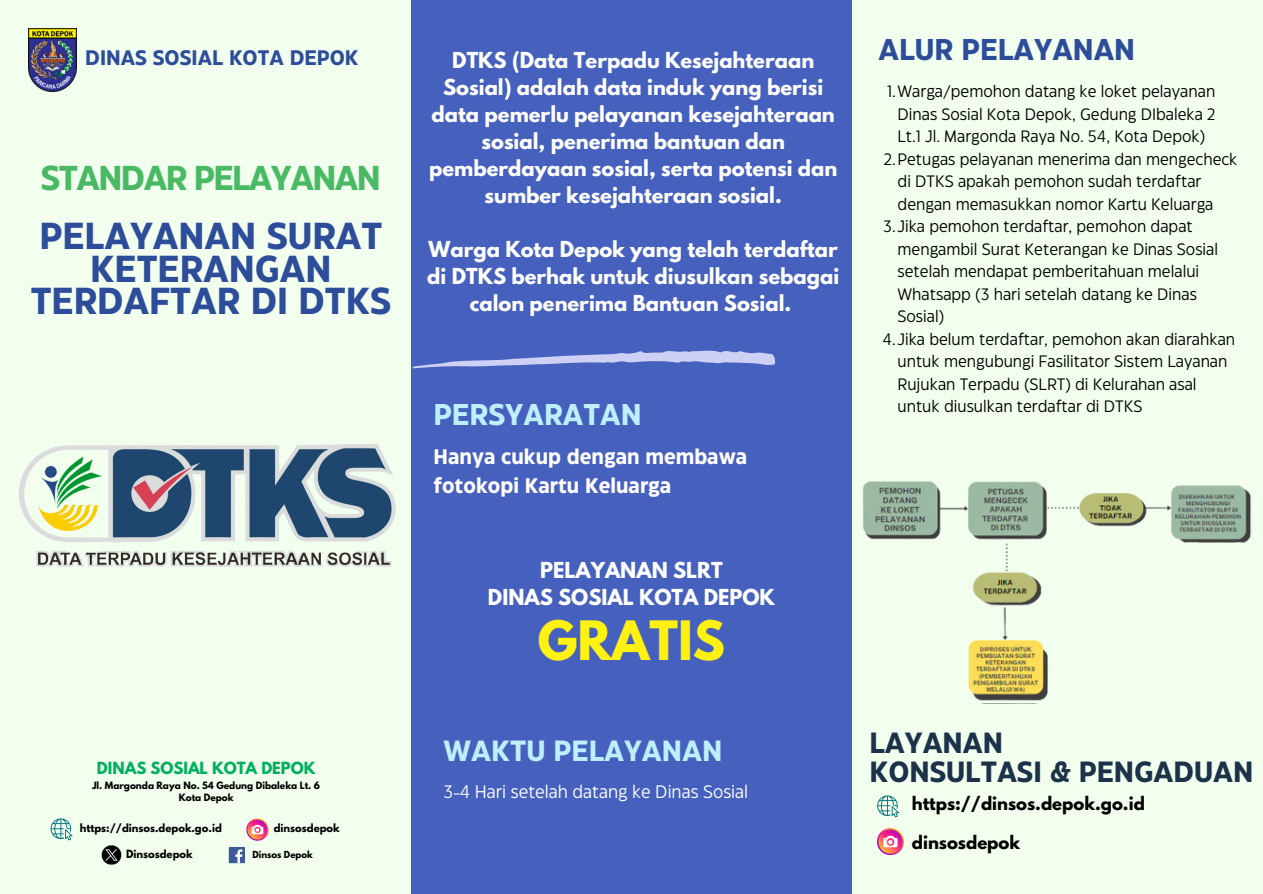
<style>
.page{position:relative;width:1263px;height:894px;background:#fff}
.page>*{position:absolute;margin:0;border:0;box-sizing:border-box;transform-origin:0 0}
.t1{font:700 48px "League Spartan";color:#fff212}
.t2{font:700 37.5px/32.7px "Eastman Grotesque";color:#2d4d9a;text-align:center}
.t3{font:700 34.5px "Eastman Grotesque";letter-spacing:-.045em;color:#49ba63}
.t4{font:700 30px "Eastman Grotesque";color:#2d4d9a}
.t5{font:700 30px "Eastman Grotesque";color:#bdeffd}
.t6{font:700 29.1px/28.2px "Eastman Grotesque";color:#1c3249}
.t7{font:700 29.1px "Eastman Grotesque";color:#bdeffd}
.t8{font:700 21px/29.2px "Eastman Grotesque";color:#fffdff}
.t9{font:700 21px "Eastman Grotesque";color:#2d4d9a}
.t10{font:700 19.5px/27px "League Spartan";color:#fff;text-align:center}
.t11{font:18px "Eastman Grotesque";color:#fff}
.t12{font:16.5px/22.5px "Eastman Grotesque";color:#000}
.t13{font:700 16.5px "League Spartan";color:#000}
.t14{font:700 14.85px "League Spartan";color:#00b05d}
.t15{font:700 10.05px "League Spartan";color:#000}
.t16{font:700 9px "League Spartan";color:#000}
.t17{font:700 8.7px "League Spartan";color:#000}
</style>
<div class="page">
<div style="left:0;top:0;width:1263px;height:893px;background:#f2ffef"></div>
<img style="left:28px;top:28px;width:48px;height:63px">
<svg style="left:51px;top:818px;width:22px;height:22px"></svg>
<svg style="left:246px;top:818px;width:23px;height:22px"></svg>
<img style="left:101px;top:845px;width:21px;height:20px">
<div style="left:229px;top:846px;width:16px;height:16px;background:#3d5a98"></div>
<svg style="left:235px;top:849px;width:7px;height:13px"></svg>
<div style="left:411px;top:0;width:440px;height:893px;background:#4660be"></div>
<img style="left:19px;top:368px;width:398px;height:199px">
<svg style="left:412px;top:350px;width:363px;height:18px"></svg>
<img style="left:862px;top:481px;width:390px;height:220px">
<svg style="left:877px;top:795px;width:22px;height:22px"></svg>
<svg style="left:877px;top:828px;width:27px;height:26px"></svg>
<h2 class="t9" style="left:85px;top:49px;width:275px">DINAS SOSIAL KOTA DEPOK</h2>
<h6 class="t3" style="left:41px;top:165px;width:342px">STANDAR PELAYANAN</h6>
<h3 class="t2" style="left:31px;top:222px;width:362px">PELAYANAN SURAT<br>KETERANGAN<br>TERDAFTAR DI DTKS</h3>
<p class="t14" style="left:97px;top:760px;width:220px">DINAS SOSIAL KOTA DEPOK</p>
<h3 class="t16" style="left:92px;top:780px;width:229px">Jl. Margonda Raya No. 54 Gedung Dibaleka Lt. 6</h3>
<h1 class="t16" style="left:179px;top:793px;width:56px">Kota Depok</h1>
<p class="t15" style="left:80px;top:823px;width:144px">https://dinsos.depok.go.id</p>
<h4 class="t15" style="left:274px;top:823px;width:67px">dinsosdepok</h4>
<p class="t15" style="left:126px;top:848px;width:68px">Dinsosdepok</p>
<p class="t17" style="left:252px;top:850px;width:62px">Dinsos Depok</p>
<h1 class="t10" style="left:429px;top:49px;width:410px">DTKS (Data Terpadu Kesejahteraan Sosial) adalah data induk yang berisi data pemerlu pelayanan kesejahteraan sosial, penerima bantuan dan pemberdayaan sosial, serta potensi dan sumber kesejahteraan sosial.</h1>
<p class="t10" style="left:427px;top:238px;width:414px">Warga Kota Depok yang telah terdaftar di DTKS berhak untuk diusulkan sebagai calon penerima Bantuan Sosial.</p>
<h2 class="t5" style="left:434px;top:403px;width:209px">PERSYARATAN</h2>
<p class="t8" style="left:434px;top:443px;width:315px">Hanya cukup dengan membawa fotokopi Kartu Keluarga</p>
<h4 class="t10" style="left:488px;top:559px;width:288px">PELAYANAN SLRT<br>DINAS SOSIAL KOTA DEPOK</h4>
<h4 class="t1" style="left:538px;top:616px;width:189px">GRATIS</h4>
<p class="t7" style="left:444px;top:739px;width:280px">WAKTU PELAYANAN</p>
<p class="t11" style="left:444px;top:784px;width:306px">3-4 Hari setelah datang ke Dinas Sosial</p>
<p class="t4" style="left:878px;top:37px;width:258px">ALUR PELAYANAN</p>
<p class="t12" style="left:897px;top:81px;width:320px;text-align:justify;text-indent:-10px">1.Warga/pemohon datang ke loket pelayanan Dinas Sosial Kota Depok, Gedung DIbaleka 2<br>Lt.1 Jl. Margonda Raya No. 54, Kota Depok)</p>
<p class="t12" style="left:897px;top:149px;width:342px;text-indent:-14px">2.Petugas pelayanan menerima dan mengecheck di DTKS apakah pemohon sudah terdaftar dengan memasukkan nomor Kartu Keluarga</p>
<p class="t12" style="left:897px;top:216px;width:322px;text-indent:-14px">3.Jika pemohon terdaftar, pemohon dapat mengambil Surat Keterangan ke Dinas Sosial setelah mendapat pemberitahuan melalui Whatsapp (3 hari setelah datang ke Dinas Sosial)</p>
<p class="t12" style="left:897px;top:329px;width:339px;text-indent:-15px">4.Jika belum terdaftar, pemohon akan diarahkan untuk mengubungi Fasilitator Sistem Layanan Rujukan Terpadu (SLRT) di Kelurahan asal untuk diusulkan terdaftar di DTKS</p>
<p class="t6" style="left:869px;top:730px;width:385px">LAYANAN<br>KONSULTASI &amp; PENGADUAN</p>
<p class="t13" style="left:912px;top:795px;width:235px">https://dinsos.depok.go.id</p>
<p class="t13" style="left:912px;top:833px;width:110px">dinsosdepok</p>
</div>
